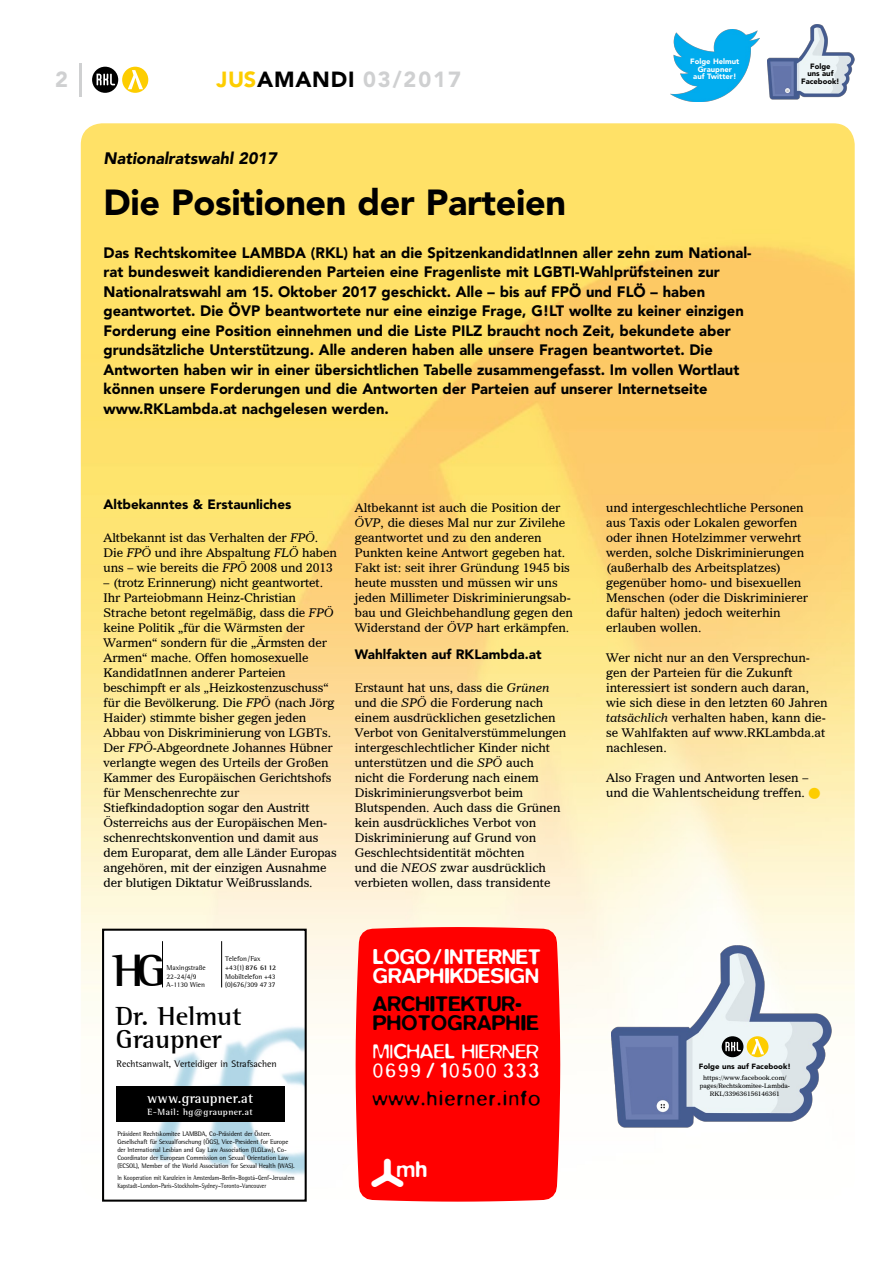
<style>
.page{position:relative;width:893px;height:1263px;background:#fff}
.page>*{position:absolute;margin:0;border:0;box-sizing:border-box;transform-origin:0 0}
.t1{font:46.65px "Rotis Semi Serif Bold 65";color:#000}
.t2{font:900 36px "Avenir LT Std";letter-spacing:-.01em;color:#000}
.t3{font:26.85px/23.1px "Rotis Semi Serif Bold 65";color:#000}
.t4{font:22.8px "Blurmedium";color:#fff}
.t5{font:500 21.75px/18.8px "Blurlight";color:#fff}
.t6{font:21.75px/18.8px "Blurmedium";color:#fff}
.t7{font:21.75px/18.8px "Blurmedium";letter-spacing:.015em;color:#000}
.t8{font:900 21.75px "Avenir LT Std";letter-spacing:.035em;color:#cfd0d1}
.t9{font:500 21.75px "Blurlight";color:#000}
.t10{font:italic 900 16.5px "Avenir LT Std";color:#000}
.t11{font:900 15px/19.5px "Avenir LT Std";color:#000}
.t12{font:14.4px "Rotis Semi Serif Bold 65";letter-spacing:.01em;color:#fff}
.t13{font:900 13.5px "Avenir LT Std";color:#000}
.t14{font:12px/15px "Imperial BT";color:#000}
.t15{font:9.75px "Rotis Semi Serif";color:#000}
.t16{font:9.3px "Rotis Semi Serif Bold 65";letter-spacing:.045em;color:#fff}
.t17{font:900 7.65px/7.6px "Avenir LT Std";color:#fff;text-align:center}
.t18{font:900 7.65px/7.6px "Avenir LT Std";color:#000;text-align:center}
.t19{font:900 7.5px "Avenir LT Std";color:#000;scale:1.04 1}
.t20{font:7.2px/8.7px "Rotis Semi Serif";color:#000}
.t21{font:7.2px "Rotis Semi Serif Bold 65";color:#000}
.t22{font:6.75px/8.1px "Rotis Semi Serif";letter-spacing:-.01em;color:#000;scale:.96 1}
.t23{font:6.75px/8.1px "Rotis Semi Serif";letter-spacing:-.01em;color:#000;scale:.84 1}
.t24{font:6.15px/8.1px "Imperial BT";color:#000;text-align:center;scale:1.04 1}
.s1{color:#fdcd00}
.s2{color:#000}
.s3{font-style:italic}
.s4{font-family:"Rotis Semi Serif"}
</style>
<div class="page">
<hr style="left:80px;top:64px;width:2px;height:33px;background:#cfd0d1">
<svg style="left:92px;top:67px;width:56px;height:26px"></svg>
<img style="left:767px;top:25px;width:88px;height:75px">
<img style="left:670px;top:29px;width:89px;height:73px">
<img style="left:81px;top:123px;width:774px;height:1076px;border-radius:21px">
<div style="left:356px;top:927px;width:204px;height:275px;background:#f00"></div>
<div style="left:103px;top:930px;width:203px;height:270px;background:#fff"></div>
<img style="left:145px;top:983px;width:159px;height:192px">
<div style="left:102px;top:929px;width:205px;height:273px;border:2px solid #000"></div>
<div style="left:116px;top:1086px;width:168px;height:35px;background:#000"></div>
<hr style="left:162px;top:941px;width:1px;height:46px;background:#000">
<hr style="left:221px;top:941px;width:1px;height:46px;background:#000">
<img style="left:611px;top:946px;width:221px;height:182px">
<div style="left:722px;top:1036px;width:21px;height:21px;background:#000;border-radius:50%"></div>
<div style="left:747px;top:1036px;width:21px;height:21px;background:#fdcd00;border-radius:50%"></div>
<svg style="left:751px;top:1039px;width:13px;height:15px"></svg>
<svg style="left:725px;top:1042px;width:16px;height:9px"></svg>
<p class="t17" style="left:690px;top:58px;width:51px">Folge Helmut<br>Graupner<br>auf Twitter!</p>
<h3 class="t8" style="left:55px;top:66px;width:14px">2</h3>
<h3 class="t8" style="left:217px;top:66px;width:246px"><span class="s1">Jus</span><span class="s2">AMANDI</span> 03/2017</h3>
<p class="t18" style="left:801px;top:62px;width:40px">Folge<br>uns auf<br>Facebook!</p>
<h3 class="t10" style="left:104px;top:148px;width:175px">Nationalratswahl 2017</h3>
<h2 class="t2" style="left:104px;top:181px;width:464px">Die Positionen der Parteien</h2>
<p class="t11" style="left:104px;top:242px;width:649px">Das Rechtskomitee LAMBDA (RKL) hat an die SpitzenkandidatInnen aller zehn zum National&shy;rat bundesweit kandidierenden Parteien eine Fragen-liste mit LGBTI-Wahlprüfsteinen zur Nationalratswahl am 15. Oktober 2017 geschickt. Alle – bis auf FPÖ und FLÖ – haben geantwortet. Die ÖVP beant-wortete nur eine einzige Frage, G!LT wollte zu keiner einzigen Forderung eine Position einnehmen und die Liste PILZ braucht noch Zeit, bekundete aber grund-sätzliche Unterstützung. Alle anderen haben alle unsere Fragen beant-wortet. Die Antworten haben wir in einer übersichtlichen Tabelle zusam-men-gefasst. Im vollen Wortlaut können unsere Forderungen und die Antworten der Parteien auf un-serer Internetseite www.RKLambda.at nachgelesen werden.</p>
<p class="t13" style="left:104px;top:496px;width:189px">Altbekanntes &amp; Erstaunliches</p>
<p class="t14" style="left:104px;top:530px;width:235px">Altbekannt ist das Verhalten der <span class="s3">FPÖ</span>.<br>Die <span class="s3">FPÖ</span> und ihre Abspaltung <span class="s3">FLÖ</span> haben uns – wie bereits die <span class="s3">FPÖ</span> 2008 und 2013</p>
<p class="t14" style="left:104px;top:575px;width:235px">– (trotz Erinnerung) nicht ge- antwortet.<br>Ihr Parteiobmann Heinz-Christian Strache betont regelmäßig, dass die <span class="s3">FPÖ </span>keine Politik „für die Wärms-ten der Warmen“ sondern für die „Ärmsten der Armen“ mache. Offen homo-sexuelle KandidatInnen anderer Parteien beschimpft er als „Heizkosten-zuschuss“ für die Bevölkerung. Die <span class="s3">FPÖ</span> (nach Jörg Haider) stimmte bisher ge-gen jeden Abbau von Diskriminier-ung von LGBTs.<br>Der <span class="s3">FPÖ</span>-Abgeordnete Johannes Hübner verlangte wegen des Urteils der Großen Kammer des Euro-päischen Gerichtshofs für Menschen-rechte zur Stiefkindadoption sogar den Austritt Österreichs aus der Euro-päischen Men&shy;schen-rechtskonvention und damit aus dem Europarat, dem alle Länder Europas angehören, mit der einzigen Ausnahme der blutigen Dikta-tur Weißrusslands.</p>
<p class="t14" style="left:355px;top:500px;width:220px">Altbekannt ist auch die Position der <span class="s3">ÖVP</span>, die dieses Mal nur zur Zivilehe geantwortet und zu den anderen Punkten keine Antwort gegeben hat.<br>Fakt ist: seit ihrer Gründung 1945 bis heute mussten und müssen wir uns jeden Millimeter Diskriminier-ungs- ab&shy;bau und Gleichbehandlung gegen den Widerstand der <span class="s3">ÖVP</span> hart erkämpfen.</p>
<p class="t13" style="left:355px;top:646px;width:188px">Wahlfakten auf RKLambda.at</p>
<p class="t14" style="left:355px;top:680px;width:213px">Erstaunt hat uns, dass die <span class="s3">Grünen </span>und die <span class="s3">SPÖ</span> die Forderung nach einem ausdrücklichen gesetzlichen Verbot von Genitalverstümmelungen intergeschlechtlicher Kinder nicht unterstützen und die <span class="s3">SPÖ</span> auch<br>nicht die Forderung nach einem Diskri-minierungsverbot beim Blutspenden. Auch dass die Grünen kein ausdrückliches Verbot von Diskri-minierung auf Grund von Geschlechtsidentität möchten<br>und die <span class="s3">NEOS</span> zwar ausdrücklich verbieten wollen, dass transidente</p>
<h1 class="t1" style="left:113px;top:943px;width:55px">HG</h1>
<p class="t20" style="left:225px;top:954px;width:37px">Telefon/Fax</p>
<p class="t21" style="left:225px;top:963px;width:53px"><span class="s4">+43(1)</span> 876 6112</p>
<p class="t20" style="left:225px;top:972px;width:52px">Mobiltelefon +43 (0)676/309 47 37</p>
<p class="t20" style="left:167px;top:963px;width:41px">Maxingstraße<br>22-24/4/9<br>A-1130 Wien</p>
<h3 class="t3" style="left:116px;top:1004px;width:128px">Dr. Helmut<br>Graupner</h3>
<p class="t15" style="left:117px;top:1058px;width:162px">Rechtsanwalt, Verteidiger in Strafsachen</p>
<p class="t12" style="left:147px;top:1089px;width:108px">www.graupner.at</p>
<p class="t16" style="left:148px;top:1106px;width:107px">E-Mail: hg@graupner.at</p>
<p class="t22" style="left:117px;top:1130px;width:186px">Präsident Rechtskomitee LAMBDA, Co-Präsident der Österr.<br>Gesellschaft für Sexualforschung (ÖGS), Vice-President for Europe der International Lesbian and Gay Law Association (ILGLaw), Co-Coordinator der European Commission on Sexual Orientation Law (ECSOL), Member of the World Association for Sexual Health (WAS).</p>
<p class="t23" style="left:117px;top:1173px;width:212px">In Kooperation mit Kanzleien in Amsterdam–Berlin–Bogotá–Genf–Jerusalem<br>Kapstadt–London–Paris–Stockholm–Sydney–Toronto–Vancouver</p>
<h3 class="t6" style="left:373px;top:948px;width:169px">LOGO/INTERNET<br>GRAPHIKDESIGN</h3>
<h3 class="t7" style="left:373px;top:995px;width:158px">ARCHITEKTUR-<br>PHOTOGRAPHIE</h3>
<h3 class="t5" style="left:373px;top:1043px;width:168px">michael hierner<br>0699 / 10500 333</h3>
<h3 class="t9" style="left:373px;top:1087px;width:169px">www.hierner.info</h3>
<h3 class="t4" style="left:369px;top:1156px;width:59px">□M H</h3>
<p class="t14" style="left:606px;top:500px;width:203px">und intergeschlechtliche Personen aus Taxis oder Lokalen geworfen oder ihnen Hotelzimmer verwehrt werden, solche Diskriminierungen (außerhalb des Arbeitsplatzes) gegenüber homo- und bisexuellen<br>Menschen (oder die Diskriminierer dafür halten) jedoch weiterhin erlauben wollen.</p>
<p class="t14" style="left:606px;top:650px;width:223px">Wer nicht nur an den Versprechun&shy;gen der Parteien für die Zukunft interes- siert ist sondern auch daran, wie sich diese in den letzten 60 Jahren <span class="s3">tatsächlich</span> ver-hal-ten haben, kann die&shy;se Wahlfakten auf www.RKLambda.at nach-lesen.</p>
<p class="t14" style="left:606px;top:770px;width:216px">Also Fragen und Antworten lesen – und die Wahlent-scheidung treffen. <span class="s1">●</span></p>
<p class="t19" style="left:699px;top:1062px;width:90px">Folge uns auf Facebook!</p>
<p class="t24" style="left:700px;top:1073px;width:88px">https://www.facebook.com/ pages/Rechtskomitee-Lambda-<br>RKL/339636156146361</p>
</div>
